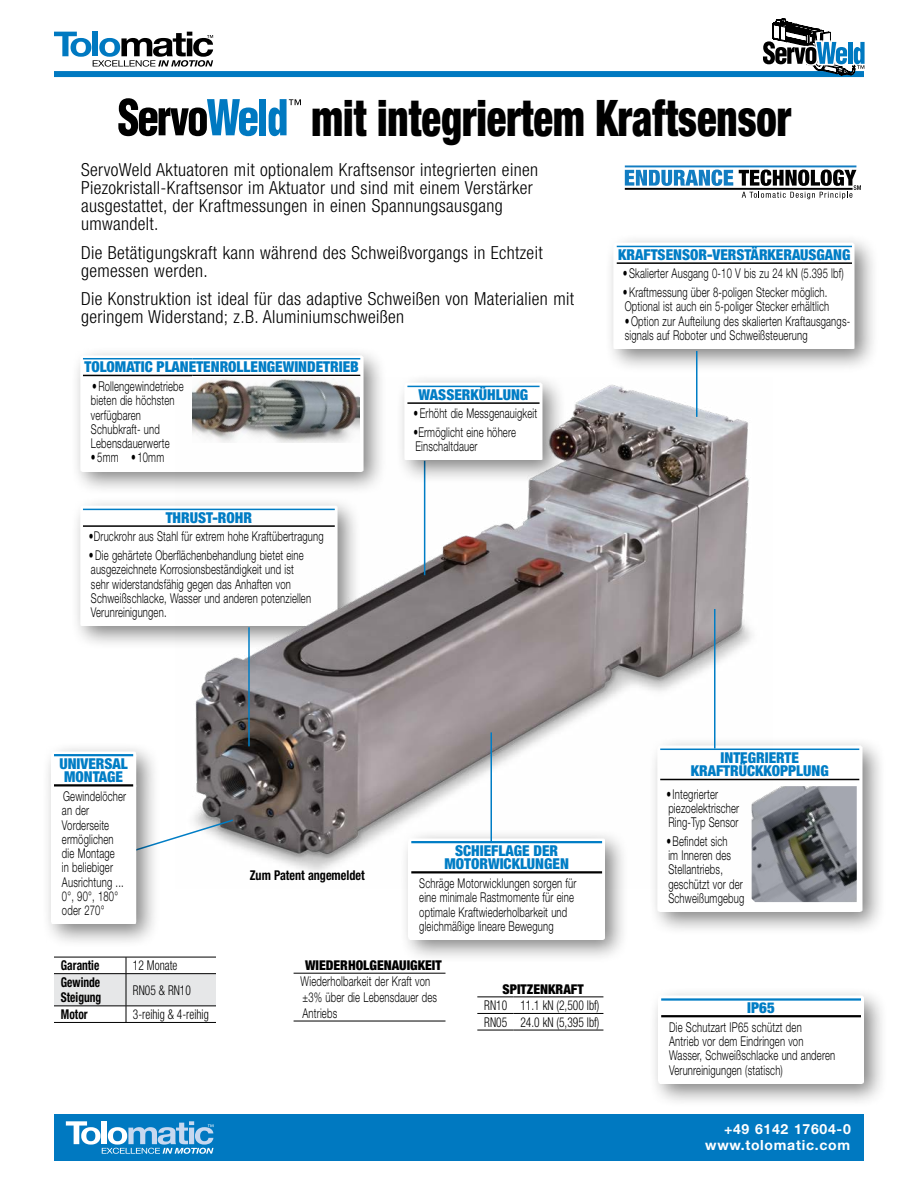
<style>
.page{position:relative;width:918px;height:1188px;background:#fff}
.page>*{position:absolute;margin:0;border:0;box-sizing:border-box;transform-origin:0 0}
.t1{font:900 condensed 50.55px "Helvetica Neue LT Std";color:#000;scale:.81 1}
.t2{font:300 condensed 18px/18px "Helvetica Neue LT Std";letter-spacing:.02em;color:#000}
.t3{font:900 condensed 15px/13.5px "Helvetica Neue LT Std";color:#007dc5;text-align:center}
.t4{font:700 14.1px/15.3px "Helvetica Neue LT Std";letter-spacing:.05em;color:#fff;text-align:right}
.t5{font:300 13.5px/14.2px "Helvetica Neue LT Std";letter-spacing:.02em;color:#000;scale:.7 1}
.t6{font:300 condensed 13.5px/16.6px "Helvetica Neue LT Std";color:#000;scale:.85 1}
.t7{font:900 condensed 13.5px "Helvetica Neue LT Std";color:#000}
.t8{font:700 condensed 13.5px/15.6px "Helvetica Neue LT Std";color:#000;scale:.85 1}
.t9{font:700 condensed 13.5px "Helvetica Neue LT Std";color:#000;scale:.9 1}
</style>
<div class="page">
<div style="left:71px;top:496px;width:291px;height:154px;background:#000;opacity:.5"></div>
<svg style="left:80px;top:506px;width:95px;height:120px"></svg>
<div style="left:83px;top:509px;width:252px;height:17px;background:#fff"></div>
<div style="left:83px;top:526px;width:252px;height:97px;background:#fff"></div>
<hr style="left:83px;top:509px;width:252px;height:1px;background:#007dc5">
<hr style="left:83px;top:525px;width:252px;height:2px;background:#000">
<div style="left:604px;top:233px;width:275px;height:140px;background:#000;opacity:.5"></div>
<svg style="left:614px;top:243px;width:241px;height:106px"></svg>
<div style="left:617px;top:246px;width:235px;height:17px;background:#fff"></div>
<div style="left:617px;top:263px;width:235px;height:83px;background:#fff"></div>
<hr style="left:617px;top:246px;width:235px;height:1px;background:#007dc5">
<hr style="left:617px;top:262px;width:235px;height:2px;background:#000">
<div style="left:71px;top:345px;width:317px;height:151px;background:#000;opacity:.5"></div>
<div style="left:80px;top:355px;width:283px;height:116px;background:#fff"></div>
<svg style="left:83px;top:376px;width:109px;height:1px"></svg>
<hr style="left:83px;top:358px;width:109px;height:1px;background:#007dc5">
<hr style="left:192px;top:358px;width:168px;height:1px;background:#007dc5">
<hr style="left:83px;top:375px;width:109px;height:1px;background:#000">
<hr style="left:192px;top:375px;width:168px;height:1px;background:#000">
<div style="left:648px;top:736px;width:239px;height:200px;background:#000;opacity:.5"></div>
<div style="left:657px;top:746px;width:205px;height:166px;background:#fff"></div>
<hr style="left:660px;top:749px;width:199px;height:1px;background:#007dc5">
<hr style="left:660px;top:779px;width:199px;height:1px;background:#000">
<img style="left:752px;top:786px;width:105px;height:116px">
<img style="left:175px;top:377px;width:597px;height:511px">
<hr style="left:477px;top:997px;width:36px;height:1px;background:#000">
<hr style="left:477px;top:1013px;width:36px;height:1px;background:#000">
<hr style="left:477px;top:1030px;width:36px;height:1px;background:#000">
<hr style="left:513px;top:997px;width:90px;height:1px;background:#000">
<hr style="left:513px;top:1013px;width:90px;height:1px;background:#000">
<hr style="left:513px;top:1030px;width:90px;height:1px;background:#000">
<hr style="left:294px;top:973px;width:152px;height:1px;background:#000">
<hr style="left:294px;top:1021px;width:152px;height:1px;background:#000">
<hr style="left:424px;top:461px;width:1px;height:114px;background:#007dc5">
<hr style="left:696px;top:351px;width:2px;height:66px;background:#007dc5">
<hr style="left:714px;top:609px;width:2px;height:140px;background:#007dc5">
<hr style="left:248px;top:627px;width:2px;height:119px;background:#007dc5">
<svg style="left:160px;top:818px;width:75px;height:36px"></svg>
<div style="left:395px;top:373px;width:172px;height:112px;background:#000;opacity:.5"></div>
<svg style="left:404px;top:383px;width:138px;height:77px"></svg>
<div style="left:407px;top:386px;width:133px;height:17px;background:#fff"></div>
<div style="left:407px;top:403px;width:133px;height:54px;background:#fff"></div>
<hr style="left:407px;top:386px;width:133px;height:1px;background:#007dc5">
<hr style="left:407px;top:402px;width:133px;height:2px;background:#000">
<hr style="left:54px;top:1022px;width:72px;height:1px;background:#000">
<svg style="left:54px;top:957px;width:162px;height:65px"></svg>
<hr style="left:126px;top:1022px;width:90px;height:1px;background:#000">
<div style="left:42px;top:742px;width:118px;height:206px;background:#000;opacity:.5"></div>
<div style="left:51px;top:751px;width:85px;height:173px;background:#fff"></div>
<hr style="left:54px;top:754px;width:79px;height:2px;background:#007dc5">
<hr style="left:54px;top:784px;width:79px;height:3px;background:#000">
<div style="left:649px;top:986px;width:240px;height:122px;background:#000;opacity:.5"></div>
<div style="left:658px;top:995px;width:206px;height:89px;background:#fff"></div>
<hr style="left:661px;top:998px;width:200px;height:3px;background:#007dc5">
<hr style="left:661px;top:1015px;width:200px;height:2px;background:#000">
<div style="left:399px;top:829px;width:230px;height:135px;background:#000;opacity:.5"></div>
<div style="left:408px;top:838px;width:197px;height:102px;background:#fff"></div>
<hr style="left:411px;top:841px;width:191px;height:2px;background:#007dc5">
<hr style="left:411px;top:871px;width:191px;height:2px;background:#000">
<hr style="left:490px;top:732px;width:2px;height:110px;background:#007dc5">
<div style="left:54px;top:71px;width:810px;height:6px;background:#0079c1"></div>
<div style="left:54px;top:1114px;width:810px;height:47px;background:#0079c1"></div>
<svg style="left:66px;top:1121px;width:147px;height:33px"></svg>
<svg style="left:761px;top:18px;width:104px;height:60px"></svg>
<svg style="left:54px;top:32px;width:159px;height:35px"></svg>
<hr style="left:625px;top:165px;width:231px;height:2px;background:#127dc2">
<hr style="left:625px;top:188px;width:228px;height:2px;background:#000">
<svg style="left:739px;top:170px;width:122px;height:29px"></svg>
<svg style="left:625px;top:170px;width:108px;height:16px"></svg>
<svg style="left:118px;top:98px;width:140px;height:38px"></svg>
<div style="left:260px;top:99px;width:6px;height:36px;background:#0079c1"></div>
<svg style="left:269px;top:99px;width:32px;height:37px"></svg>
<h1 class="t1" style="left:312px;top:87px;width:594px">mit integriertem Kraftsensor</h1>
<h2 class="t2" style="left:81px;top:161px;width:459px">ServoWeld Aktuatoren mit optionalem Kraftsensor integrierten einen Piezokristall-Kraftsensor im Aktuator und sind mit einem Verstärker ausgestattet, der Kraftmessungen in einen Spannungsausgang umwandelt.</h2>
<h2 class="t2" style="left:81px;top:243px;width:463px">Die Betätigungskraft kann während des Schweißvorgangs in Echtzeit gemessen werden.</h2>
<h2 class="t2" style="left:81px;top:290px;width:495px">Die Konstruktion ist ideal für das adaptive Schweißen von Materialien mit geringem Widerstand; z.B. Aluminiumschweißen</h2>
<p class="t3" style="left:84px;top:360px;width:276px">TOLOMATIC PLANETENROLLENGEWINDETRIEB</p>
<p class="t5" style="left:91px;top:379px;width:134px">•Rollengewindetriebe bieten die höchsten verfügbaren<br>Schubkraft- und<br>Lebensdauerwerte</p>
<p class="t5" style="left:91px;top:450px;width:106px">• 5mm • 10mm</p>
<p class="t3" style="left:166px;top:511px;width:88px">THRUST-ROHR</p>
<p class="t5" style="left:89px;top:529px;width:337px">•Druckrohr aus Stahl für extrem hohe Kraftübertragung</p>
<p class="t5" style="left:89px;top:548px;width:319px">•Die gehärtete Oberflächenbehandlung bietet eine ausgezeichnete Korrosionsbeständigkeit und ist sehr widerstandsfähig gegen das Anhaften von Schweißschlacke, Wasser und anderen potenziellen Verunreinigungen.</p>
<p class="t3" style="left:419px;top:388px;width:111px">WASSERKÜHLUNG</p>
<p class="t5" style="left:413px;top:406px;width:179px">• Erhöht die Messgenauigkeit</p>
<p class="t5" style="left:413px;top:425px;width:148px">•Ermöglicht eine höhere<br>Einschaltdauer</p>
<p class="t3" style="left:618px;top:248px;width:234px">KRAFTSENSOR-VERSTÄRKERAUSGANG</p>
<p class="t5" style="left:623px;top:266px;width:317px">• Skalierter Ausgang 0-10 V bis zu 24 kN (5.395 lbf)</p>
<p class="t5" style="left:623px;top:285px;width:296px">•Kraftmessung über 8-poligen Stecker möglich.<br>Optional ist auch ein 5-poliger Stecker erhältlich</p>
<p class="t5" style="left:625px;top:313px;width:322px">• Option zur Aufteilung des skalierten Kraftausgangs&shy;signals auf Roboter und Schweißsteuerung</p>
<p class="t3" style="left:59px;top:757px;width:70px">UNIVERSAL<br>MONTAGE</p>
<p class="t5" style="left:62px;top:789px;width:93px">Gewindelöcher an der<br>Vorderseite ermöglichen die Montage<br>in beliebiger<br>Ausrichtung ...<br>0°, 90°, 180° oder 270°</p>
<p class="t8" style="left:61px;top:957px;width:47px">Garantie</p>
<p class="t6" style="left:133px;top:957px;width:54px">12 Monate</p>
<p class="t8" style="left:61px;top:974px;width:49px">Gewinde<br>Steigung</p>
<p class="t6" style="left:133px;top:981px;width:70px">RN05 &amp; RN10</p>
<p class="t8" style="left:61px;top:1006px;width:33px">Motor</p>
<p class="t6" style="left:133px;top:1006px;width:91px">3-reihig &amp; 4-reihig</p>
<p class="t9" style="left:250px;top:867px;width:129px">Zum Patent angemeldet</p>
<p class="t3" style="left:444px;top:844px;width:126px">SCHIEFLAGE DER<br>MOTORWICKLUNGEN</p>
<p class="t5" style="left:419px;top:876px;width:226px">Schräge Motorwicklungen sorgen für eine minimale Rastmomente für eine optimale Kraftwiederholbarkeit und gleichmäßige lineare Bewegung</p>
<p class="t7" style="left:305px;top:957px;width:138px">WIEDERHOLGENAUIGKEIT</p>
<p class="t5" style="left:301px;top:973px;width:197px;line-height:15.6px">Wiederholbarkeit der Kraft von ±3% über die Lebensdauer des<br>Antriebs</p>
<p class="t7" style="left:503px;top:981px;width:82px">SPITZENKRAFT</p>
<p class="t6" style="left:484px;top:997px;width:137px">RN10 11.1 kN (2,500 lbf)<br>RN05 24.0 kN (5,395 lbf)</p>
<p class="t3" style="left:691px;top:751px;width:140px">INTEGRIERTE<br>KRAFTRÜCKKOPPLUNG</p>
<p class="t5" style="left:666px;top:786px;width:106px">• Integrierter piezoelektrischer<br>Ring-Typ Sensor</p>
<p class="t5" style="left:666px;top:834px;width:113px">•Befindet sich<br>im Inneren des<br>Stellantriebs, geschützt vor der<br>Schweißumgebug</p>
<p class="t3" style="left:747px;top:1001px;width:29px">IP65</p>
<p class="t5" style="left:669px;top:1020px;width:239px">Die Schutzart IP65 schützt den<br>Antrieb vor dem Eindringen von<br>Wasser, Schweißschlacke und anderen<br>Verunreinigungen (statisch)</p>
<p class="t4" style="left:705px;top:1121px;width:147px">+49 6142 17604-0 www.tolomatic.com</p>
</div>
